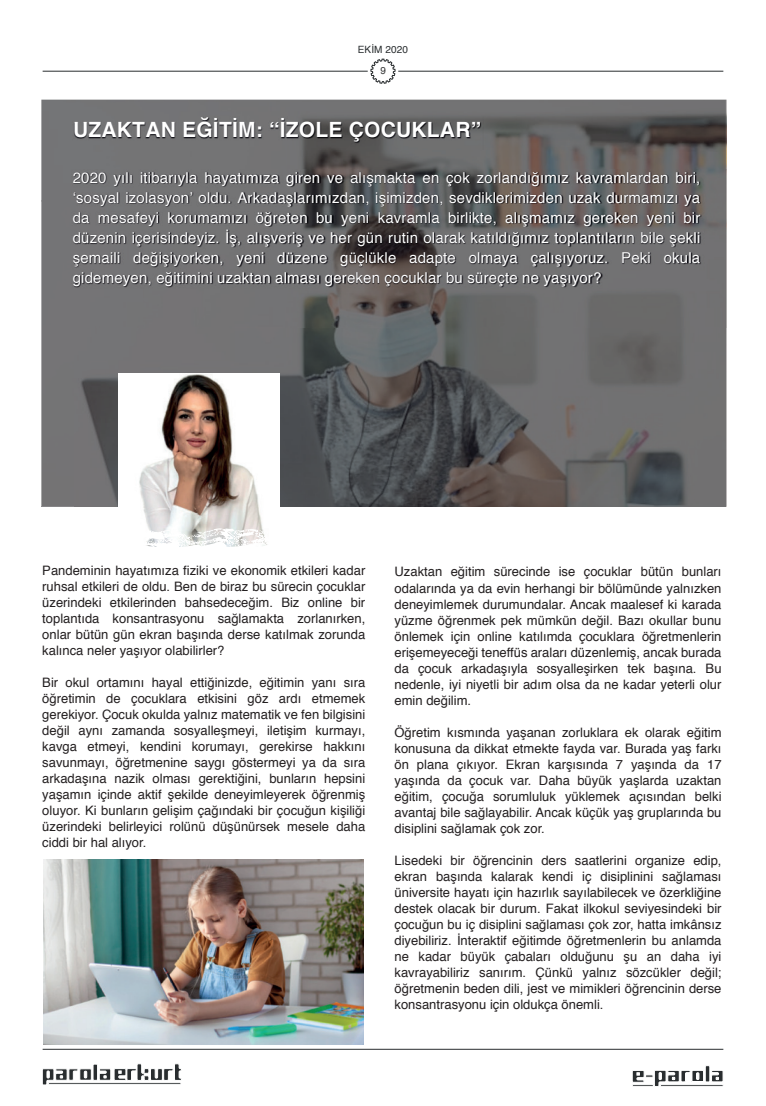
<style>
.page{position:relative;width:766px;height:1106px;background:#fff}
.page>*{position:absolute;margin:0;border:0;box-sizing:border-box;transform-origin:0 0}
.t1{font:700 21px "Helvetica";letter-spacing:.01em;color:#fff}
.t2{font:15px/20px "Helvetica";letter-spacing:.01em;color:#fff;text-align:justify}
.t3{font:13px/16px "Helvetica";color:#231f20;text-align:justify}
.t4{font:10px "Helvetica";letter-spacing:.01em;color:#292d2f}
.t5{font:10px "Helvetica";color:#323333}
</style>
<div class="page">
<hr style="left:41px;top:507px;width:684px;height:1px;background:#939598">
<img style="left:75px;top:327px;width:650px;height:180px">
<hr style="left:726px;top:100px;width:1px;height:69px;background:#bebfc2">
<hr style="left:726px;top:327px;width:1px;height:179px;background:#bebfc2">
<img style="left:725px;top:100px;width:1px;height:406px">
<img style="left:41px;top:100px;width:684px;height:100px">
<div style="left:41px;top:200px;width:35px;height:306px;background:#747476"></div>
<hr style="left:43px;top:71px;width:324px;height:1px;background:#292d2f">
<hr style="left:398px;top:71px;width:325px;height:1px;background:#292d2f">
<svg style="left:370px;top:58px;width:26px;height:26px"></svg>
<hr style="left:43px;top:1048px;width:680px;height:1px;background:#292d2f">
<svg style="left:632px;top:1065px;width:91px;height:22px"></svg>
<div style="left:660px;top:1084px;width:63px;height:2px;border:1px solid #fff"></div>
<div style="left:631px;top:1084px;width:22px;height:2px;border:1px solid #fff"></div>
<svg style="left:42px;top:1063px;width:139px;height:22px"></svg>
<div style="left:48px;top:1082px;width:133px;height:2px;border:1px solid #fff"></div>
<img style="left:72px;top:169px;width:655px;height:158px">
<img style="left:72px;top:117px;width:411px;height:33px">
<img style="left:118px;top:373px;width:162px;height:137px">
<svg style="left:143px;top:510px;width:124px;height:37px"></svg>
<img style="left:43px;top:859px;width:320px;height:185px">
<p class="t4" style="left:357px;top:42px;width:52px">EKİM 2020</p>
<p class="t5" style="left:380px;top:63px;width:7px">9</p>
<h1 class="t1" style="left:73px;top:113px;width:409px">UZAKTAN EĞİTİM: “İZOLE ÇOCUKLAR”</h1>
<p class="t2" style="left:73px;top:168px;width:629px">2020 yılı itibarıyla hayatımıza giren ve alışmakta en çok zorlandığımız kavramlardan biri, ‘sosyal izolasyon’ oldu. Arkadaşlarımızdan, işimizden, sevdiklerimizden uzak durmamızı ya da mesafeyi korumamızı öğreten bu yeni kavramla birlikte, alışmamız gereken yeni bir düzenin içerisindeyiz. İş, alışveriş ve her gün rutin olarak katıldığımız toplantıların bile şekli şemaili değişiyorken, yeni düzene güçlükle adapte olmaya çalışıyoruz. Peki okula gidemeyen, eğitimini uzaktan alması gereken çocuklar bu süreçte ne yaşıyor?</p>
<p class="t3" style="left:42px;top:563px;width:324px">Pandeminin hayatımıza fiziki ve ekonomik etkileri kadar ruhsal etkileri de oldu. Ben de biraz bu sürecin çocuklar üzerindeki etkilerinden bahsedeceğim. Biz online bir toplantıda konsantrasyonu sağlamakta zorlanırken, onlar bütün gün ekran başında derse katılmak zorunda kalınca neler yaşıyor olabilirler?</p>
<p class="t3" style="left:42px;top:675px;width:324px">Bir okul ortamını hayal ettiğinizde, eğitimin yanı sıra öğretimin de çocuklara etkisini göz ardı etmemek gerekiyor. Çocuk okulda yalnız matematik ve fen bilgisini değil aynı zamanda sosyalleşmeyi, iletişim kurmayı, kavga etmeyi, kendini korumayı, gerekirse hakkını savunmayı, öğretmenine saygı göstermeyi ya da sıra arkadaşına nazik olması gerektiğini, bunların hepsini yaşamın içinde aktif şekilde deneyimleyerek öğrenmiş oluyor. Ki bunların gelişim çağındaki bir çocuğun kişiliği üzerindeki belirleyici rolünü düşünürsek mesele daha ciddi bir hal alıyor.</p>
<p class="t3" style="left:394px;top:564px;width:328px">Uzaktan eğitim sürecinde ise çocuklar bütün bunları odalarında ya da evin herhangi bir bölümünde yalnızken deneyimlemek durumundalar. Ancak maalesef ki karada yüzme öğrenmek pek mümkün değil. Bazı okullar bunu önlemek için online katılımda çocuklara öğretmenlerin erişemeyeceği teneffüs araları düzenlemiş, ancak burada da çocuk arkadaşıyla sosyalleşirken tek başına. Bu nedenle, iyi niyetli bir adım olsa da ne kadar yeterli olur emin değilim.</p>
<p class="t3" style="left:394px;top:724px;width:328px">Öğretim kısmında yaşanan zorluklara ek olarak eğitim konusuna da dikkat etmekte fayda var. Burada yaş farkı ön plana çıkıyor. Ekran karşısında 7 yaşında da 17 yaşında da çocuk var. Daha büyük yaşlarda uzaktan eğitim, çocuğa sorumluluk yüklemek açısından belki avantaj bile sağlayabilir. Ancak küçük yaş gruplarında bu disiplini sağlamak çok zor.</p>
<p class="t3" style="left:394px;top:852px;width:328px">Lisedeki bir öğrencinin ders saatlerini organize edip, ekran başında kalarak kendi iç disiplinini sağlaması üniversite hayatı için hazırlık sayılabilecek ve özerkliğine destek olacak bir durum. Fakat ilkokul seviyesindeki bir çocuğun bu iç disiplini sağlaması çok zor, hatta imkânsız diyebiliriz. İnteraktif eğitimde öğretmenlerin bu anlamda ne kadar büyük çabaları olduğunu şu an daha iyi kavrayabiliriz sanırım. Çünkü yalnız sözcükler değil; öğretmenin beden dili, jest ve mimikleri öğrencinin derse konsantrasyonu için oldukça önemli.</p>
</div>
